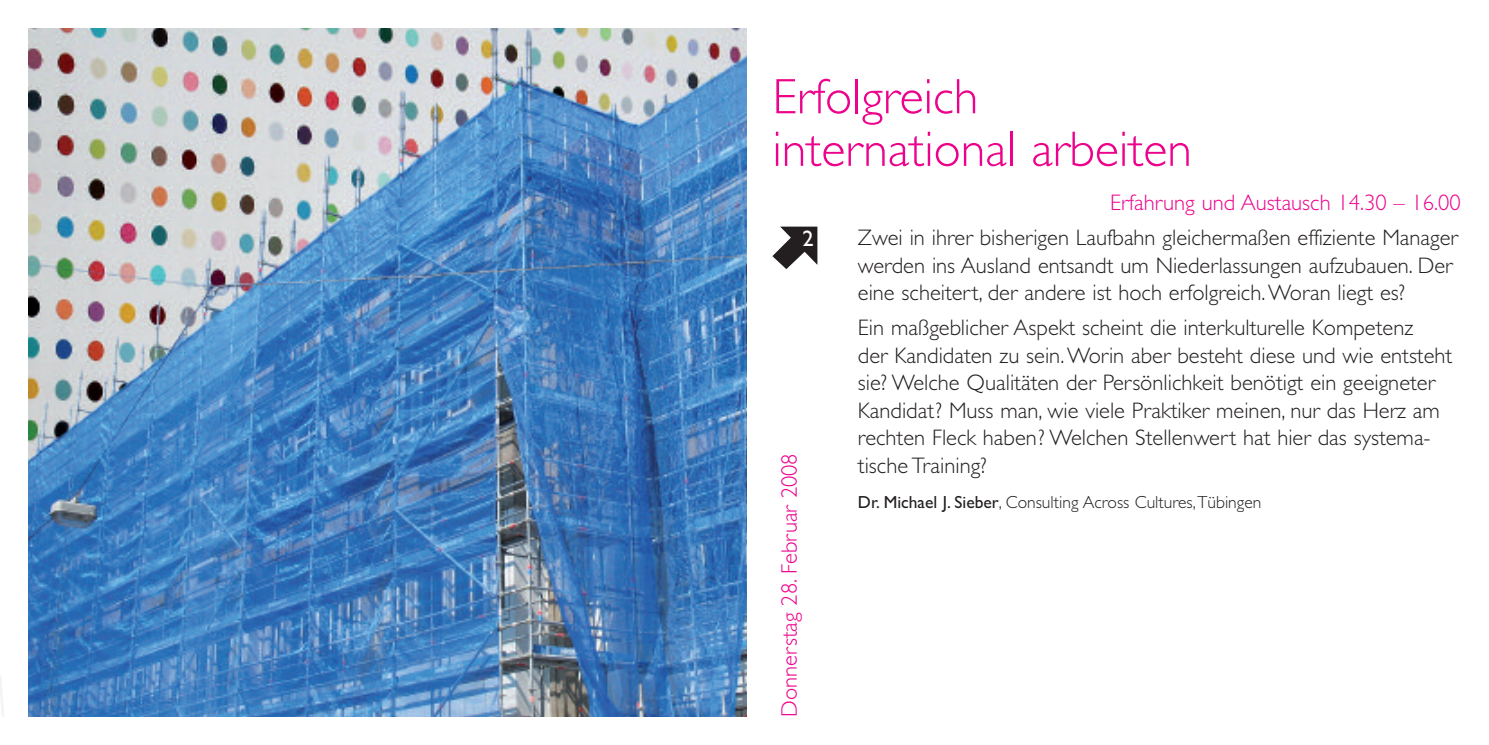
<style>
.page{position:relative;width:1489px;height:745px;background:#fff}
.page>*{position:absolute;margin:0;border:0;box-sizing:border-box;transform-origin:0 0}
.t1{font:300 50px/52.5px "Gill Sans";color:#ed028c}
.t2{font:300 22.5px/27.5px "Gill Sans";color:#231f20}
.t3{font:300 22.5px "Gill Sans";color:#ed028c}
.t4{font:22.5px "Gill Sans";color:#fff}
.t5{font:300 17.5px "Gill Sans";color:#231f20}
.s1{font-weight:400}
</style>
<div class="page">
<img style="left:28px;top:28px;width:718px;height:688px">
<svg style="left:772px;top:226px;width:45px;height:43px"></svg>
<svg style="left:0;top:676px;width:4px;height:40px"></svg>
<h1 class="t1" style="left:772px;top:70px;width:421px">Erfolgreich international arbeiten</h1>
<p class="t4" style="left:802px;top:225px;width:13px">2</p>
<p class="t3" style="left:776px;top:716px;width:264px;rotate:-90deg">Donnerstag 28. Februar 2008</p>
<p class="t3" style="left:1110px;top:189px;width:352px">Erfahrung und Austausch 14.30 – 16.00</p>
<p class="t2" style="left:857px;top:223px;width:601px">Zwei in ihrer bisherigen Laufbahn gleichermaßen effiziente Manager werden ins Ausland entsandt um Niederlassungen aufzubauen. Der eine scheitert, der andere ist hoch erfolgreich.Woran liegt es?</p>
<p class="t2" style="left:857px;top:313px;width:596px">Ein maßgeblicher Aspekt scheint die interkulturelle Kompetenz<br>der Kandidaten zu sein.Worin aber besteht diese und wie entsteht sie? Welche Qualitäten der Persönlichkeit benötigt ein geeigneter Kandidat? Muss man, wie viele Praktiker meinen, nur das Herz am rechten Fleck haben? Welchen Stellenwert hat hier das systema&shy;tische Training?</p>
<p class="t5" style="left:857px;top:491px;width:405px"><span class="s1">Dr. Michael J. Sieber</span>, Consulting Across Cultures,Tübingen</p>
</div>
